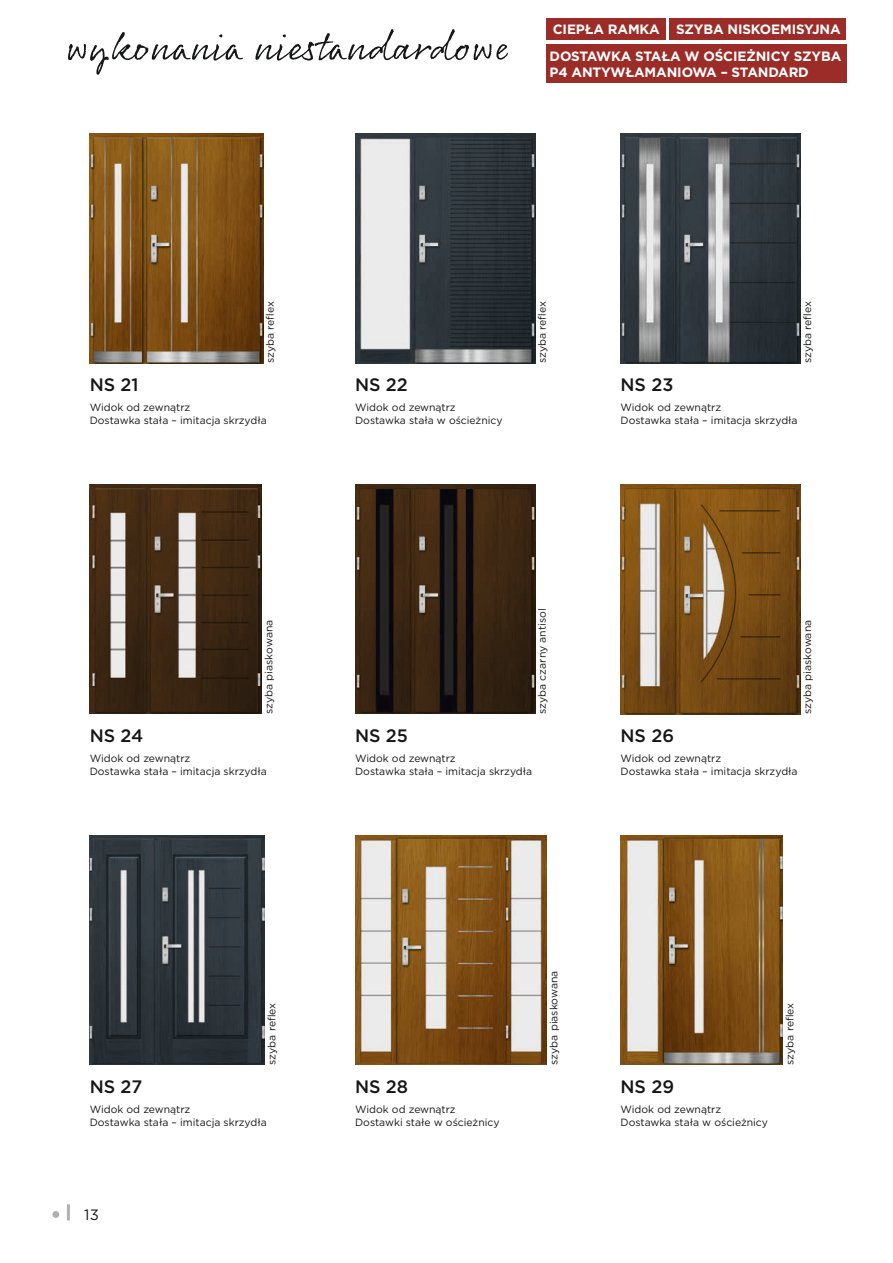
<style>
.page{position:relative;width:893px;height:1263px;background:#fff}
.page>*{position:absolute;margin:0;border:0;box-sizing:border-box;transform-origin:0 0}
.t1{font:500 18px "Gotham";color:#151616}
.t2{font:15px "Gotham";color:#151616}
.t3{font:700 13.5px/26.7px "Gotham";letter-spacing:-.01em;color:#fff}
.t4{font:10.5px/12.6px "Gotham";color:#151616}
</style>
<div class="page">
<div style="left:52px;top:1211px;width:7px;height:7px;background:#afb0b0;border-radius:50%"></div>
<hr style="left:67px;top:1204px;width:3px;height:16px;background:#afb0b0">
<img style="left:355px;top:133px;width:180px;height:230px">
<img style="left:620px;top:133px;width:181px;height:230px">
<img style="left:90px;top:484px;width:172px;height:230px">
<img style="left:620px;top:484px;width:181px;height:230px">
<img style="left:90px;top:835px;width:175px;height:230px">
<img style="left:355px;top:835px;width:192px;height:230px">
<img style="left:620px;top:835px;width:163px;height:230px">
<svg style="left:68px;top:29px;width:440px;height:46px"></svg>
<img style="left:90px;top:133px;width:173px;height:230px">
<img style="left:355px;top:484px;width:180px;height:230px">
<div style="left:546px;top:18px;width:119px;height:22px;background:#9c2c27"></div>
<div style="left:669px;top:18px;width:177px;height:22px;background:#9c2c27"></div>
<div style="left:546px;top:44px;width:300px;height:38px;background:#9c2c27"></div>
<p class="t3" style="left:550px;top:16px;width:293px">CIEPŁA RAMKA SZYBA NISKOEMISYJNA<br>DOSTAWKA STAŁA W OŚCIEŻNICY SZYBA</p>
<p class="t3" style="left:550px;top:59px;width:261px">P4 ANTYWŁAMANIOWA – STANDARD</p>
<h1 class="t1" style="left:90px;top:373px;width:50px">NS 21</h1>
<p class="t4" style="left:264px;top:363px;width:64px;rotate:-90deg">szyba reflex</p>
<p class="t4" style="left:536px;top:363px;width:64px;rotate:-90deg">szyba reflex</p>
<p class="t4" style="left:801px;top:363px;width:64px;rotate:-90deg">szyba reflex</p>
<h1 class="t1" style="left:355px;top:373px;width:54px">NS 22</h1>
<h1 class="t1" style="left:620px;top:373px;width:54px">NS 23</h1>
<p class="t4" style="left:90px;top:401px;width:179px">Widok od zewnątrz<br>Dostawka stała – imitacja skrzydła</p>
<p class="t4" style="left:355px;top:401px;width:149px">Widok od zewnątrz<br>Dostawka stała w ościeżnicy</p>
<p class="t4" style="left:620px;top:401px;width:179px">Widok od zewnątrz<br>Dostawka stała – imitacja skrzydła</p>
<p class="t4" style="left:262px;top:714px;width:96px;rotate:-90deg">szyba piaskowana</p>
<p class="t4" style="left:536px;top:714px;width:107px;rotate:-90deg">szyba czarny antisol</p>
<p class="t4" style="left:801px;top:714px;width:96px;rotate:-90deg">szyba piaskowana</p>
<h1 class="t1" style="left:90px;top:724px;width:55px">NS 24</h1>
<h1 class="t1" style="left:355px;top:724px;width:54px">NS 25</h1>
<h1 class="t1" style="left:620px;top:724px;width:55px">NS 26</h1>
<p class="t4" style="left:90px;top:752px;width:179px">Widok od zewnątrz<br>Dostawka stała – imitacja skrzydła</p>
<p class="t4" style="left:355px;top:752px;width:179px">Widok od zewnątrz<br>Dostawka stała – imitacja skrzydła</p>
<p class="t4" style="left:620px;top:752px;width:179px">Widok od zewnątrz<br>Dostawka stała – imitacja skrzydła</p>
<p class="t4" style="left:265px;top:1065px;width:64px;rotate:-90deg">szyba reflex</p>
<p class="t4" style="left:547px;top:1065px;width:96px;rotate:-90deg">szyba piaskowana</p>
<p class="t4" style="left:783px;top:1065px;width:64px;rotate:-90deg">szyba reflex</p>
<h1 class="t1" style="left:90px;top:1075px;width:54px">NS 27</h1>
<p class="t4" style="left:90px;top:1103px;width:179px">Widok od zewnątrz<br>Dostawka stała – imitacja skrzydła</p>
<h1 class="t1" style="left:355px;top:1075px;width:55px">NS 28</h1>
<p class="t4" style="left:355px;top:1103px;width:146px">Widok od zewnątrz<br>Dostawki stałe w ościeżnicy</p>
<h1 class="t1" style="left:620px;top:1075px;width:55px">NS 29</h1>
<p class="t4" style="left:620px;top:1103px;width:149px">Widok od zewnątrz<br>Dostawka stała w ościeżnicy</p>
<h2 class="t2" style="left:84px;top:1205px;width:16px">13</h2>
</div>
